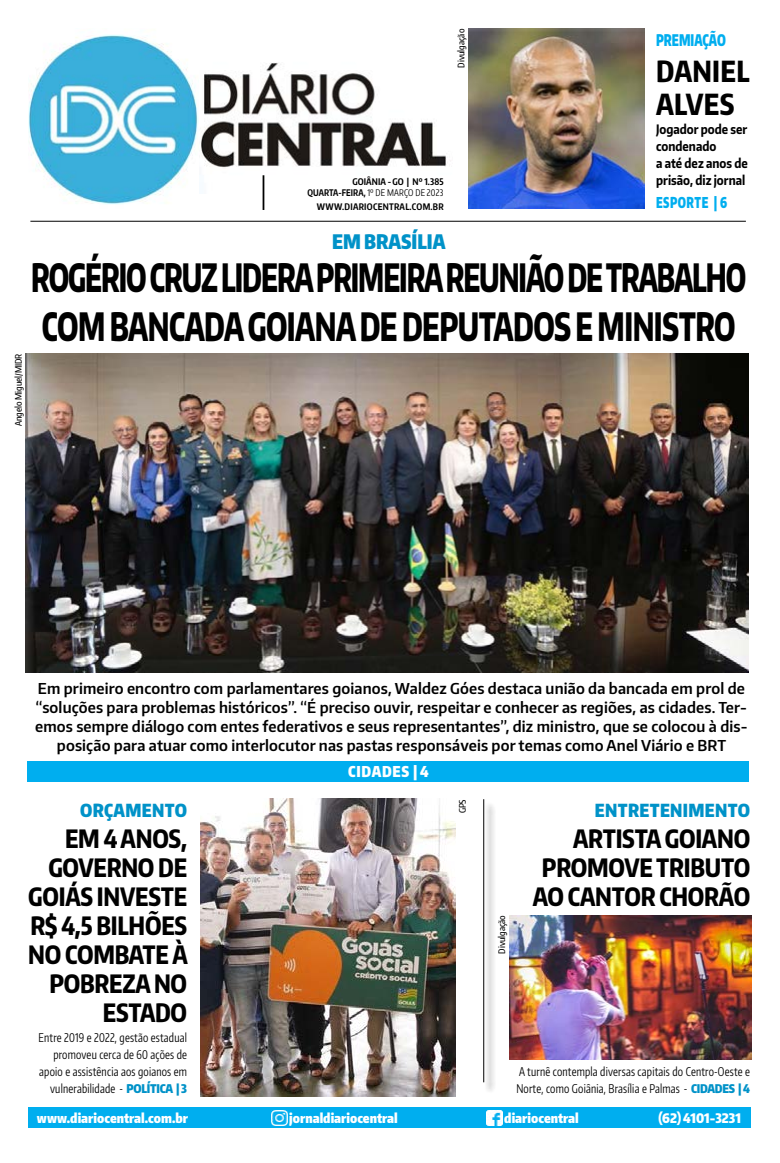
<style>
.page{position:relative;width:780px;height:1163px;background:#fff}
.page>*{position:absolute;margin:0;border:0;box-sizing:border-box;transform-origin:0 0}
.t1{font:800 39px/49px "Encode Sans Narrow";letter-spacing:-.04em;color:#000;scale:.69 1}
.t2{font:800 29px/33px "Encode Sans Compressed";letter-spacing:.01em;color:#000}
.t3{font:800 25.2px/29px "Encode Sans Compressed";letter-spacing:-.01em;color:#000;text-align:right}
.t4{font:900 20px "Encode Sans Compressed";color:#0092c8}
.t5{font:900 18px "Encode Sans Compressed";letter-spacing:.02em;color:#0092c8}
.t6{font:900 16px "Encode Sans Compressed";color:#00aeef;scale:.8 1}
.t7{font:600 15px/19px "Encode Sans Narrow";letter-spacing:.01em;color:#000;text-align:center}
.t8{font:900 15px "Encode Sans Compressed";letter-spacing:.05em;color:#fff}
.t9{font:900 15px "Encode Sans Compressed";letter-spacing:.04em;color:#00aeef;scale:.8 1}
.t10{font:900 13.2px "Encode Sans Compressed";color:#fff}
.t11{font:700 13px/17px "Encode Sans Narrow";color:#000;scale:.88 1}
.t12{font:12px/17px "Encode Sans Compressed";letter-spacing:.02em;color:#000;text-align:right;scale:.9 1}
.t13{font:700 9.1px/11.4px "Encode Sans Compressed";letter-spacing:.01em;color:#000;text-align:right}
.t14{font:500 9px "Encode Sans Compressed";color:#000}
.t15{font:700 9px "Encode Sans Compressed";letter-spacing:.03em;color:#000}
.s1{font-weight:400}
.s2{font-weight:900;color:#0092c8}
</style>
<div class="page">
<img style="left:198px;top:63px;width:249px;height:131px">
<img style="left:28px;top:34px;width:170px;height:171px">
<hr style="left:262px;top:175px;width:2px;height:35px;background:#000">
<img style="left:468px;top:28px;width:176px;height:180px">
<div style="left:28px;top:1107px;width:723px;height:21px;background:#00aeef"></div>
<img style="left:272px;top:1110px;width:15px;height:15px">
<img style="left:486px;top:1110px;width:16px;height:15px">
<hr style="left:30px;top:221px;width:715px;height:1px;background:#000">
<img style="left:26px;top:353px;width:722px;height:319px">
<div style="left:27px;top:761px;width:722px;height:20px;background:#00aeef"></div>
<img style="left:200px;top:798px;width:255px;height:298px">
<div style="left:485px;top:800px;width:12px;height:293px;background:#000;opacity:.75"></div>
<hr style="left:483px;top:799px;width:1px;height:283px;background:#000">
<img style="left:509px;top:915px;width:242px;height:144px">
<p class="t14" style="left:455px;top:68px;width:40px;rotate:-90deg">Divulgação</p>
<p class="t13" style="left:307px;top:175px;width:138px">GOIÂNIA - GO | Nº 1.385<br>QUARTA-FEIRA, <span class="s1">1º DE março DE 2023</span></p>
<p class="t15" style="left:317px;top:201px;width:128px">WWW.DIARIOCENTRAL.COM.BR</p>
<p class="t6" style="left:656px;top:29px;width:89px">PREMIAÇÃO</p>
<p class="t2" style="left:656px;top:53px;width:95px">DANIEL<br>ALVES</p>
<p class="t11" style="left:656px;top:120px;width:106px">Jogador pode ser condenado<br>a até dez anos de prisão, diz jornal</p>
<p class="t9" style="left:656px;top:193px;width:90px">ESPORTE | 6</p>
<p class="t14" style="left:13px;top:426px;width:74px;rotate:-90deg">Angelo Miguel/MIDR</p>
<p class="t4" style="left:332px;top:229px;width:115px">EM BRASÍLIA</p>
<p class="t1" style="left:31px;top:252px;width:1037px">ROGÉRIO CRUZ LIDERA PRIMEIRA REUNIÃO DE TRABALHO<br>COM BANCADA GOIANA DE DEPUTADOS E MINISTRO</p>
<p class="t7" style="left:35px;top:678px;width:714px">Em primeiro encontro com parlamentares goianos, Waldez Góes destaca união da bancada em prol de “soluções para problemas históricos”. “É preciso ouvir, respeitar e conhecer as regiões, as cidades. Ter&shy;emos sempre diálogo com entes federativos e seus representantes”, diz ministro, que se colocou à dis&shy;posição para atuar como interlocutor nas pastas responsáveis por temas como Anel Viário e BRT</p>
<p class="t8" style="left:348px;top:761px;width:82px">CIDADES | 4</p>
<p class="t14" style="left:456px;top:813px;width:16px;rotate:-90deg">GPS</p>
<p class="t5" style="left:80px;top:798px;width:108px">ORÇAMENTO</p>
<p class="t5" style="left:594px;top:798px;width:157px">ENTRETENIMENTO</p>
<p class="t3" style="left:28px;top:822px;width:161px">EM 4 ANOS,<br>GOVERNO DE<br>GOIÁS INVESTE<br>R$ 4,5 BILHÕES<br>NO COMBATE À<br>POBREZA NO<br>ESTADO</p>
<p class="t3" style="left:533px;top:823px;width:219px">ARTISTA GOIANO<br>PROMOVE TRIBUTO<br>AO CANTOR CHORÃO</p>
<p class="t12" style="left:39px;top:1028px;width:166px">Entre 2019 e 2022, gestão estadual promoveu cerca de 60 ações de apoio e assistência aos goianos em vulnerabilidade - <span class="s2">POLÍTICA | 3</span></p>
<p class="t14" style="left:495px;top:953px;width:40px;rotate:-90deg">Divulgação</p>
<p class="t12" style="left:516px;top:1062px;width:261px;text-align:left">A turnê contempla diversas capitais do Centro-Oeste e<br>Norte, como Goiânia, Brasília e Palmas - <span class="s2">CIDADES | 4</span></p>
<p class="t10" style="left:37px;top:1108px;width:152px">WWW.DIARIOCENTRAL.COM.BR</p>
<p class="t10" style="left:289px;top:1109px;width:110px">JORNALDIARIOCENTRAL</p>
<p class="t10" style="left:504px;top:1108px;width:76px">DIARIOCENTRAL</p>
<p class="t10" style="left:658px;top:1108px;width:84px">(62) 4101-3231</p>
</div>
